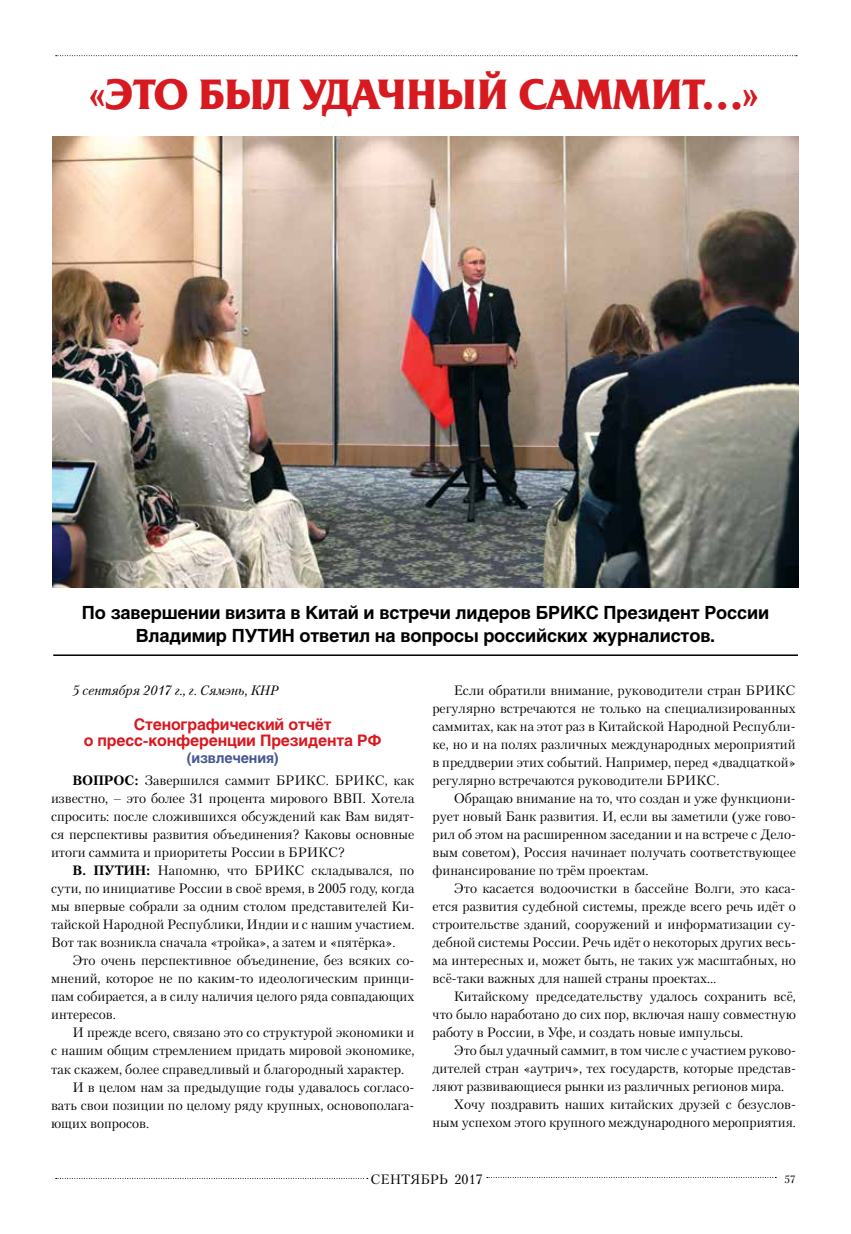
<style>
.page{position:relative;width:851px;height:1234px;background:#fff}
.page>*{position:absolute;margin:0;border:0;box-sizing:border-box;transform-origin:0 0}
.t1{font:700 42px "Friz Quadrata C";color:#d71920}
.t2{font:700 18px/22.5px "Helios C";letter-spacing:-.01em;color:#000;text-align:center}
.t3{font:700 15.75px/16.5px "Helios C";letter-spacing:-.01em;color:#d71920;text-align:center}
.t4{font:700 14.25px "Helios C";letter-spacing:-.01em;color:#47578e}
.t5{font:13.5px/18px "Petersburg C";color:#000;text-align:justify}
.t6{font:italic 13.5px "Petersburg C";color:#000}
.t7{font:700 13.5px "Petersburg C";color:#000}
.t8{font:10.5px "Petersburg C";color:#000}
.s1{font-weight:700}
</style>
<div class="page">
<svg style="left:56px;top:55px;width:740px;height:1px"></svg>
<img style="left:53px;top:137px;width:744px;height:450px">
<hr style="left:53px;top:654px;width:744px;height:1px;background:#000">
<h1 class="t1" style="left:89px;top:70px;width:672px">«ЭТО БЫЛ УДАЧНЫЙ САММИТ…»</h1>
<h2 class="t2" style="left:82px;top:601px;width:688px">По завершении визита в Китай и встречи лидеров БРИКС Президент России<br>Владимир Путин ответил на вопросы российских журналистов.</h2>
<p class="t6" style="left:72px;top:682px;width:207px">5 сентября 2017 г., г. Сямэнь, КНР</p>
<p class="t3" style="left:84px;top:715px;width:299px">Стенографический отчёт<br>о пресс-конференции Президента РФ</p>
<p class="t4" style="left:187px;top:749px;width:93px">(извлечения)</p>
<p class="t7" style="left:72px;top:772px;width:22px">Вопрос</p>
<p class="t5" style="left:51px;top:771px;width:365px;text-indent:83px"><span class="s1">:</span> Завершился саммит БРИ КС. БРИ КС, как известно, – это более 31 процента мирового ВВП. Хотела спросить: после сложившихся обсуждений как Вам видят&shy;ся перспективы развития объединения? Каковы основные итоги саммита и приоритеты России в БРИ КС?</p>
<p class="t7" style="left:72px;top:862px;width:44px">В. Путин</p>
<p class="t5" style="left:51px;top:861px;width:365px;text-align:left;text-indent:95px"><span class="s1">:</span> Напомню, что БРИ КС складывался, по сути, по инициативе России в своё время, в 2005 году, когда мы впервые собрали за одним столом представителей Ки&shy;тайской Народной Республики, Индии и с нашим участием.<br>Вот так возникла сначала «тройка», а затем и «пятёрка».</p>
<p class="t5" style="left:51px;top:951px;width:365px;text-indent:21px">Это очень перспективное объединение, без всяких со&shy;мнений, которое не по каким-то идеологическим принци&shy;пам собирается, а в силу наличия целого ряда совпадающих интересов.</p>
<p class="t5" style="left:72px;top:1023px;width:343px">И прежде всего, связано это со структурой экономики и</p>
<p class="t5" style="left:51px;top:1041px;width:365px">с нашим общим стремлением придать мировой экономике,</p>
<p class="t5" style="left:51px;top:1059px;width:352px">так скажем, более справедливый и благородный характер.</p>
<p class="t5" style="left:72px;top:1077px;width:343px">И в целом нам за предыдущие годы удавалось согласо-</p>
<p class="t5" style="left:51px;top:1095px;width:365px">вать свои позиции по целому ряду крупных, основополага-</p>
<p class="t5" style="left:51px;top:1113px;width:98px">ющих вопросов.</p>
<p class="t5" style="left:432px;top:681px;width:365px;text-indent:21px">Если обратили внимание, руководители стран БРИ КС регулярно встречаются не только на специализированных саммитах, как на этот раз в Китайской Народной Республи&shy;ке, но и на полях различных международных мероприятий в преддверии этих событий.Например, перед «двадцаткой» регулярно встречаются руководители БРИ КС.</p>
<p class="t5" style="left:432px;top:789px;width:365px;text-indent:21px">Обращаю внимание на то, что создан и уже функциони&shy;рует новый Банк развития.И , если вы заметили (уже гово&shy;рил об этом на расширенном заседании и на встрече с Дело&shy;вым советом), Россия начинает получать соответствующее финансирование по трём проектам.</p>
<p class="t5" style="left:432px;top:879px;width:365px;text-indent:21px">Это касается водоочистки в бассейне Волги, это каса&shy;ется развития судебной системы, прежде всего речь идёт о строительстве зданий, сооружений и информатизации су&shy;дебной системы России.Речь идёт о некоторых других весь&shy;ма интересных и, может быть, не таких уж масштабных, но всё-таки важных для нашей страны проектах…</p>
<p class="t5" style="left:432px;top:987px;width:365px;text-indent:21px">Китайскому председательству удалось сохранить всё, что было наработано до сих пор, включая нашу совместную работу в России, в Уфе, и создать новые импульсы.</p>
<p class="t5" style="left:454px;top:1041px;width:343px">Это был удачный саммит, в том числе с участием руково-</p>
<p class="t5" style="left:432px;top:1059px;width:365px">дителей стран «аутрич», тех государств, которые представ-</p>
<p class="t5" style="left:432px;top:1077px;width:351px">ляют развивающиеся рынки из различных регионов мира.</p>
<p class="t5" style="left:454px;top:1095px;width:343px">Хочу поздравить наших китайских друзей с безуслов-</p>
<p class="t5" style="left:432px;top:1113px;width:363px">ным успехом этого крупного международного мероприятия.</p>
<p class="t5" style="left:370px;top:1169px;width:114px">СЕНТЯБРЬ 2017</p>
<p class="t8" style="left:784px;top:1172px;width:13px">57</p>
</div>
